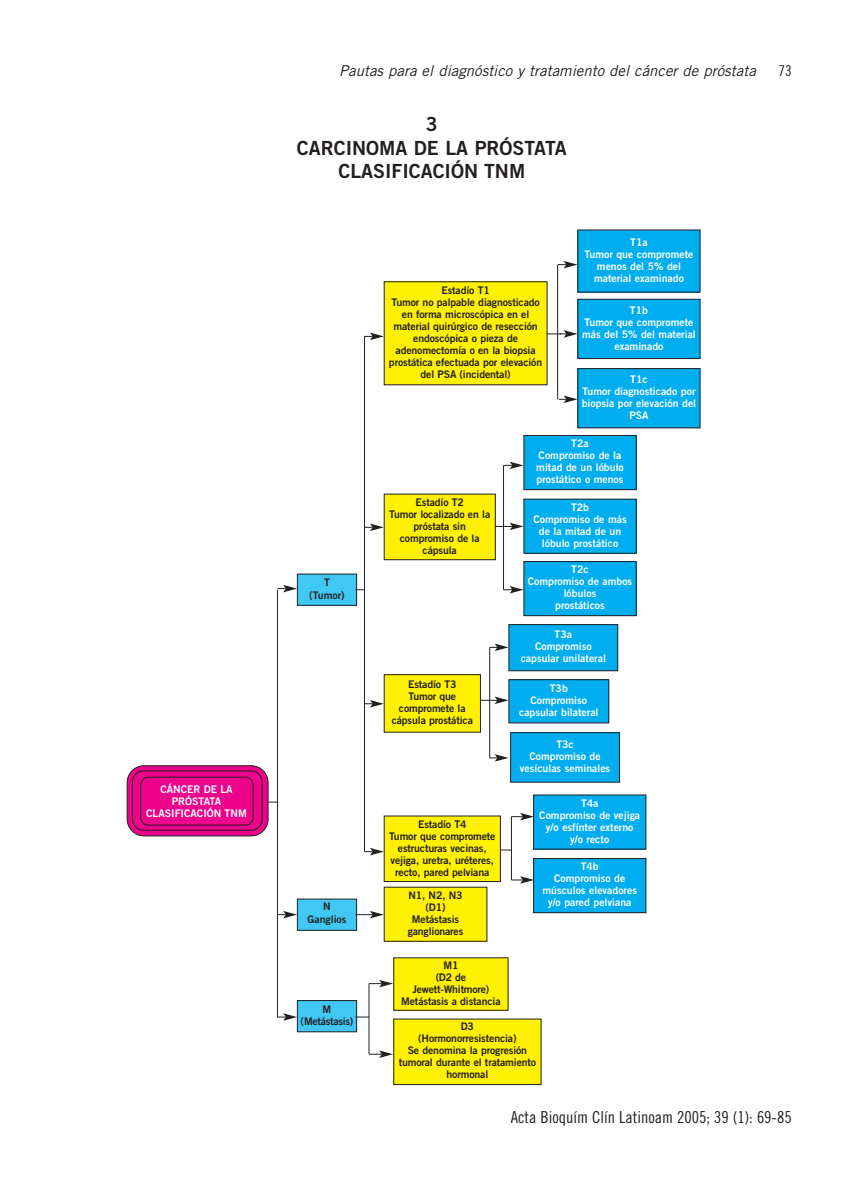
<style>
.page{position:relative;width:864px;height:1190px;background:#fff}
.page>*{position:absolute;margin:0;border:0;box-sizing:border-box;transform-origin:0 0}
.t1{font:19.5px/23.4px "Trade Gothic Bold Two";color:#231f20;text-align:center}
.t2{font:16.5px "Trade Gothic Cond Eighteen";color:#231f20}
.t3{font:italic 15px "Trade Gothic";color:#231f20}
.t4{font:15px "Trade Gothic Cond Eighteen";color:#231f20}
.t5{font:10.5px/12px "Trade Gothic Bold Two";letter-spacing:-.01em;color:#231f20;text-align:center}
.t6{font:10.5px/12px "Trade Gothic Bold Two";color:#fff;text-align:center}
</style>
<div class="page">
<div style="left:578px;top:230px;width:122px;height:62px;background:#00aeef"></div>
<div style="left:578px;top:299px;width:122px;height:59px;background:#00aeef"></div>
<div style="left:578px;top:299px;width:122px;height:60px;border:1px solid #231f20"></div>
<div style="left:578px;top:368px;width:122px;height:60px;background:#00aeef"></div>
<div style="left:578px;top:368px;width:122px;height:60px;border:1px solid #231f20"></div>
<div style="left:524px;top:435px;width:112px;height:54px;background:#00aeef"></div>
<div style="left:524px;top:435px;width:113px;height:55px;border:1px solid #231f20"></div>
<div style="left:524px;top:499px;width:112px;height:54px;background:#00aeef"></div>
<div style="left:524px;top:561px;width:112px;height:54px;background:#00aeef"></div>
<div style="left:524px;top:561px;width:113px;height:55px;border:1px solid #231f20"></div>
<div style="left:534px;top:795px;width:112px;height:54px;background:#00aeef"></div>
<div style="left:511px;top:732px;width:109px;height:50px;background:#00aeef"></div>
<div style="left:510px;top:732px;width:110px;height:50px;border:1px solid #231f20"></div>
<div style="left:509px;top:679px;width:100px;height:44px;background:#00aeef"></div>
<div style="left:508px;top:679px;width:101px;height:44px;border:1px solid #231f20"></div>
<div style="left:509px;top:624px;width:109px;height:46px;background:#00aeef"></div>
<div style="left:508px;top:624px;width:110px;height:47px;border:1px solid #231f20"></div>
<div style="left:534px;top:858px;width:112px;height:54px;background:#00aeef"></div>
<div style="left:533px;top:858px;width:113px;height:55px;border:1px solid #231f20"></div>
<div style="left:384px;top:282px;width:163px;height:103px;background:#fff101"></div>
<div style="left:384px;top:281px;width:163px;height:104px;border:1px solid #231f20"></div>
<div style="left:384px;top:494px;width:111px;height:66px;background:#fff101"></div>
<div style="left:384px;top:494px;width:112px;height:66px;border:1px solid #231f20"></div>
<div style="left:384px;top:674px;width:96px;height:58px;background:#fff101"></div>
<div style="left:384px;top:674px;width:97px;height:58px;border:1px solid #231f20"></div>
<div style="left:384px;top:816px;width:116px;height:65px;background:#fff101"></div>
<div style="left:384px;top:815px;width:117px;height:67px;border:1px solid #231f20"></div>
<div style="left:394px;top:1019px;width:147px;height:65px;background:#fff101"></div>
<div style="left:394px;top:957px;width:114px;height:53px;background:#fff101"></div>
<div style="left:384px;top:887px;width:103px;height:54px;background:#fff101"></div>
<div style="left:297px;top:1000px;width:60px;height:31px;background:#40c7f4"></div>
<div style="left:297px;top:1000px;width:60px;height:32px;border:1px solid #231f20"></div>
<div style="left:297px;top:899px;width:60px;height:31px;background:#40c7f4"></div>
<div style="left:297px;top:898px;width:60px;height:32px;border:1px solid #231f20"></div>
<div style="left:297px;top:574px;width:60px;height:31px;background:#40c7f4"></div>
<div style="left:297px;top:573px;width:60px;height:32px;border:1px solid #231f20"></div>
<svg style="left:127px;top:765px;width:141px;height:71px"></svg>
<div style="left:127px;top:765px;width:141px;height:71px;border:1px solid #231f20;border-radius:17px"></div>
<div style="left:132px;top:771px;width:130px;height:59px;background:#ed028c;border-radius:11px"></div>
<div style="left:132px;top:770px;width:130px;height:60px;border:1px solid #231f20;border-radius:11px"></div>
<div style="left:140px;top:776px;width:114px;height:49px;border:1px solid #231f20;border-radius:8px"></div>
<hr style="left:557px;top:265px;width:1px;height:134px;background:#231f20">
<svg style="left:559px;top:395px;width:19px;height:8px"></svg>
<svg style="left:558px;top:261px;width:20px;height:7px"></svg>
<svg style="left:547px;top:330px;width:31px;height:8px"></svg>
<svg style="left:512px;top:813px;width:22px;height:7px"></svg>
<svg style="left:511px;top:876px;width:23px;height:7px"></svg>
<hr style="left:511px;top:816px;width:1px;height:64px;background:#231f20">
<hr style="left:503px;top:465px;width:1px;height:125px;background:#231f20">
<svg style="left:504px;top:461px;width:20px;height:8px"></svg>
<svg style="left:504px;top:586px;width:20px;height:7px"></svg>
<svg style="left:495px;top:522px;width:29px;height:8px"></svg>
<hr style="left:489px;top:647px;width:1px;height:111px;background:#231f20">
<svg style="left:480px;top:696px;width:28px;height:8px"></svg>
<svg style="left:490px;top:643px;width:18px;height:8px"></svg>
<svg style="left:490px;top:754px;width:19px;height:7px"></svg>
<svg style="left:370px;top:980px;width:23px;height:7px"></svg>
<svg style="left:369px;top:1050px;width:24px;height:8px"></svg>
<hr style="left:369px;top:983px;width:1px;height:71px;background:#231f20">
<svg style="left:356px;top:1016px;width:13px;height:1px"></svg>
<svg style="left:356px;top:911px;width:28px;height:7px"></svg>
<svg style="left:277px;top:585px;width:20px;height:7px"></svg>
<svg style="left:277px;top:1013px;width:20px;height:7px"></svg>
<svg style="left:278px;top:911px;width:19px;height:7px"></svg>
<hr style="left:277px;top:589px;width:1px;height:428px;background:#231f20">
<hr style="left:364px;top:336px;width:1px;height:515px;background:#231f20">
<svg style="left:364px;top:333px;width:20px;height:7px"></svg>
<svg style="left:364px;top:848px;width:20px;height:7px"></svg>
<svg style="left:365px;top:700px;width:19px;height:7px"></svg>
<svg style="left:365px;top:523px;width:19px;height:8px"></svg>
<p class="t6" style="left:146px;top:784px;width:102px">CÁNCER DE LA<br>PRÓSTATA<br>CLASIFICACIÓN TNM</p>
<h3 class="t3" style="left:339px;top:65px;width:418px">Pautas para el diagnóstico y tratamiento del cáncer de próstata</h3>
<h3 class="t4" style="left:779px;top:65px;width:15px">73</h3>
<h1 class="t1" style="left:297px;top:114px;width:271px">3<br>CARCINOMA DE LA PRÓSTATA<br>CLASIFICACIÓN TNM</h1>
<p class="t5" style="left:309px;top:577px;width:37px;line-height:12.6px">T (Tumor)</p>
<p class="t5" style="left:307px;top:901px;width:41px;line-height:12.6px">N<br>Ganglios</p>
<p class="t5" style="left:301px;top:1003px;width:54px;line-height:12.6px">M (Metástasis)</p>
<p class="t6" style="left:585px;top:237px;width:110px">T1a<br>Tumor que compromete menos del 5% del material examinado</p>
<p class="t6" style="left:582px;top:305px;width:115px">T1b<br>Tumor que compromete más del 5% del material examinado</p>
<p class="t6" style="left:582px;top:374px;width:116px">T1c<br>Tumor diagnosticado por biopsia por elevación del<br>PSA</p>
<p class="t6" style="left:536px;top:438px;width:89px">T2a<br>Compromiso de la mitad de un lóbulo prostático o menos</p>
<p class="t6" style="left:533px;top:502px;width:95px">T2b<br>Compromiso de más de la mitad de un lóbulo prostático</p>
<p class="t6" style="left:528px;top:564px;width:106px">T2c<br>Compromiso de ambos lóbulos<br>prostáticos</p>
<p class="t5" style="left:389px;top:285px;width:155px">Estadío T1<br>Tumor no palpable diagnosticado en forma microscópica en el material quirúrgico de resección endoscópica o pieza de adenomectomía o en la biopsia prostática efectuada por elevación del PSA (incidental)</p>
<p class="t5" style="left:389px;top:497px;width:103px">Estadío T2<br>Tumor localizado en la próstata sin compromiso de la cápsula</p>
<p class="t5" style="left:392px;top:679px;width:83px">Estadío T3<br>Tumor que compromete la cápsula prostática</p>
<p class="t5" style="left:389px;top:818px;width:108px">Estadío T4<br>Tumor que compromete estructuras vecinas, vejiga, uretra, uréteres, recto, pared pelviana</p>
<p class="t5" style="left:408px;top:890px;width:57px">N1, N2, N3 (D1)<br>Metástasis ganglionares</p>
<p class="t5" style="left:401px;top:960px;width:101px">M1<br>(D2 de<br>Jewett-Whitmore)<br>Metástasis a distancia</p>
<p class="t6" style="left:521px;top:629px;width:87px">T3a<br>Compromiso capsular unilateral</p>
<p class="t6" style="left:519px;top:683px;width:81px">T3b<br>Compromiso capsular bilateral</p>
<p class="t6" style="left:520px;top:739px;width:92px">T3c<br>Compromiso de vesículas seminales</p>
<p class="t6" style="left:539px;top:798px;width:102px">T4a<br>Compromiso de vejiga y/o esfínter externo y/o recto</p>
<p class="t6" style="left:543px;top:861px;width:96px">T4b<br>Compromiso de músculos elevadores y/o pared pelviana</p>
<p class="t5" style="left:399px;top:1021px;width:139px">D3<br>(Hormonorresistencia)<br>Se denomina la progresión tumoral durante el tratamiento hormonal</p>
<h2 class="t2" style="left:511px;top:1111px;width:282px">Acta Bioquím Clín Latinoam 2005; 39 (1): 69-85</h2>
</div>
